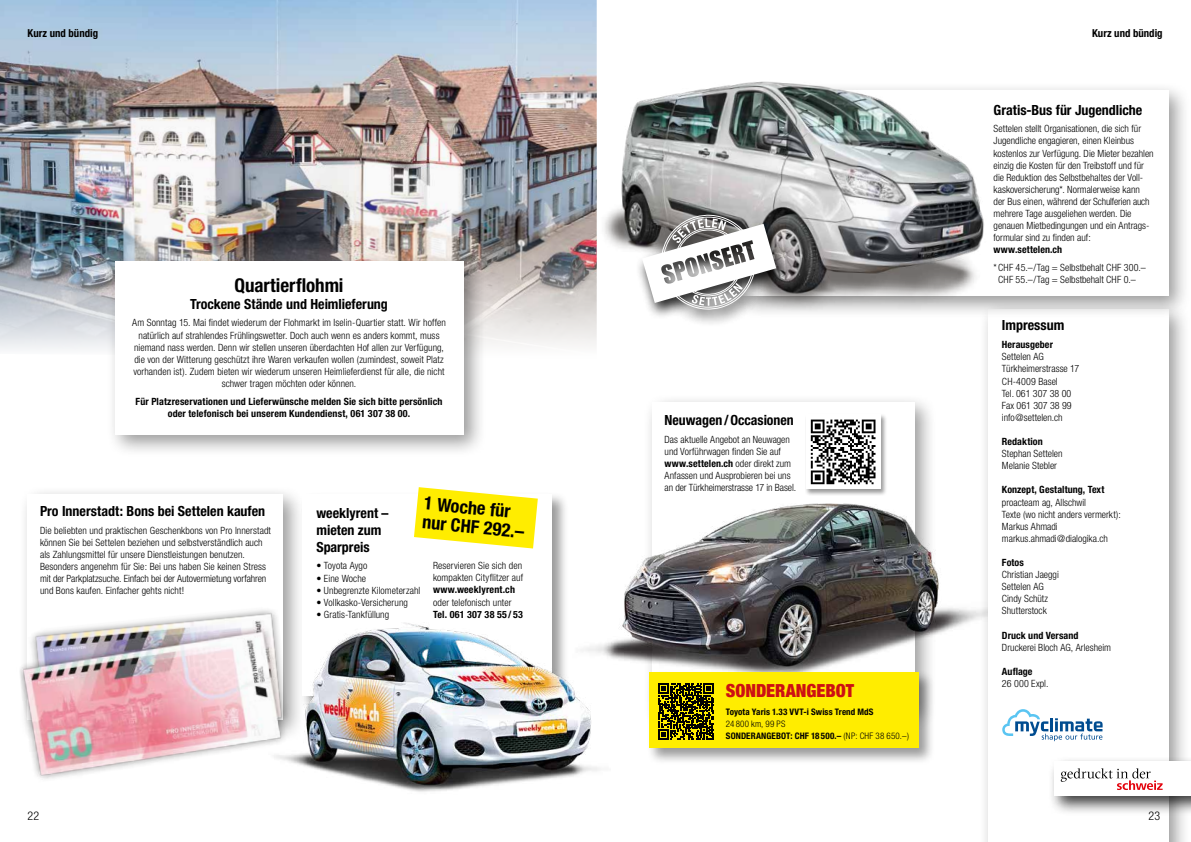
<style>
.page{position:relative;width:1191px;height:842px;background:#fff}
.page>*{position:absolute;margin:0;border:0;box-sizing:border-box;transform-origin:0 0}
.t1{font:700 condensed 19px "Helvetica Neue";letter-spacing:-.005em;color:#000}
.t2{font:700 condensed 18.4px/19.2px "Helvetica Neue";color:#000}
.t3{font:900 condensed 18px "Helvetica Neue";letter-spacing:-.005em;color:#cd1013}
.t4{font:700 condensed 14px/16.8px "Helvetica Neue";color:#000}
.t5{font:300 condensed 12px "Helvetica Neue";color:#000}
.t6{font:700 condensed 11px "Helvetica Neue";color:#000}
.t7{font:300 condensed 10px/12.1px "Helvetica Neue";letter-spacing:.005em;color:#000}
.t8{font:700 condensed 10px/12.1px "Helvetica Neue";letter-spacing:.015em;color:#000;text-align:center}
.t9{font:300 condensed 9px/12px "Helvetica Neue";letter-spacing:.02em;color:#000}
.t10{font:700 condensed 9px "Helvetica Neue";letter-spacing:.01em;color:#000}
.s1{font-weight:700}
</style>
<div class="page">
<div style="left:643px;top:394px;width:294px;height:338px;background:#000;opacity:.4"></div>
<div style="left:652px;top:403px;width:262px;height:306px;background:#fff"></div>
<img style="left:610px;top:428px;width:368px;height:270px">
<img style="left:0;top:0;width:597px;height:350px">
<div style="left:107px;top:252px;width:379px;height:205px;background:#000;opacity:.4"></div>
<div style="left:116px;top:261px;width:348px;height:174px;background:#fff"></div>
<div style="left:804px;top:413px;width:83px;height:83px;background:#000;opacity:.4"></div>
<svg style="left:806px;top:415px;width:74px;height:74px"></svg>
<svg style="left:811px;top:420px;width:64px;height:64px"></svg>
<div style="left:978px;top:301px;width:213px;height:541px;background:#000;opacity:.4"></div>
<div style="left:987px;top:310px;width:181px;height:532px;background:#fff"></div>
<div style="left:1048px;top:756px;width:143px;height:59px;background:#000;opacity:.76"></div>
<div style="left:1054px;top:762px;width:137px;height:34px;background:#fff"></div>
<svg style="left:1060px;top:768px;width:102px;height:22px"></svg>
<svg style="left:1002px;top:709px;width:100px;height:32px"></svg>
<div style="left:732px;top:82px;width:459px;height:237px;background:#000;opacity:.4"></div>
<div style="left:741px;top:91px;width:427px;height:205px;background:#fff"></div>
<img style="left:541px;top:20px;width:463px;height:299px">
<div style="left:635px;top:210px;width:154px;height:117px;background:#000;opacity:.86"></div>
<svg style="left:642px;top:215px;width:134px;height:95px"></svg>
<div style="left:647px;top:670px;width:288px;height:95px;background:#000;opacity:.4"></div>
<div style="left:649px;top:672px;width:269px;height:76px;background:#ffed00"></div>
<svg style="left:658px;top:683px;width:56px;height:56px"></svg>
<div style="left:18px;top:486px;width:287px;height:257px;background:#000;opacity:.4"></div>
<div style="left:27px;top:495px;width:256px;height:225px;background:#fff"></div>
<img style="left:18px;top:601px;width:281px;height:178px">
<div style="left:299px;top:492px;width:269px;height:220px;background:#000;opacity:.4"></div>
<div style="left:302px;top:495px;width:250px;height:201px;background:#fff"></div>
<svg style="left:414px;top:487px;width:124px;height:61px"></svg>
<img style="left:269px;top:622px;width:341px;height:170px">
<p class="t6" style="left:28px;top:26px;width:72px">Kurz und bündig</p>
<p class="t6" style="left:1092px;top:26px;width:72px">Kurz und bündig</p>
<h1 class="t1" style="left:234px;top:274px;width:110px">Quartierflohmi</h1>
<h3 class="t4" style="left:190px;top:295px;width:199px">Trockene Stände und Heimlieferung</h3>
<p class="t7" style="left:132px;top:317px;width:315px;text-align:center">Am Sonntag 15. Mai findet wiederum der Flohmarkt im Iselin-Quartier statt. Wir hoffen natürlich auf strahlendes Frühlingswetter. Doch auch wenn es anders kommt, muss niemand nass werden. Denn wir stellen unseren überdachten Hof allen zur Verfügung, die von der Witterung geschützt ihre Waren verkaufen wollen (zumindest, soweit Platz vorhanden ist). Zudem bieten wir wiederum unseren Heimlieferdienst für alle, die nicht schwer tragen möchten oder können.</p>
<p class="t8" style="left:136px;top:395px;width:308px">Für Platzreservationen und Lieferwünsche melden Sie sich bitte persönlich oder telefonisch bei unserem Kundendienst, 061 307 38 00.</p>
<h3 class="t4" style="left:40px;top:502px;width:227px">Pro Innerstadt: Bons bei Settelen kaufen</h3>
<p class="t7" style="left:40px;top:524px;width:232px">Die beliebten und praktischen Geschenkbons von Pro lnnerstadt können Sie bei Settelen beziehen und selbstverständlich auch als Zahlungsmittel für unsere Dienstleistungen benutzen.<br>Besonders angenehm für Sie: Bei uns haben Sie keinen Stress mit der Parkplatzsuche. Einfach bei der Autovermietung vorfahren und Bons kaufen. Einfacher gehts nicht!</p>
<h2 class="t2" style="left:425px;top:493px;width:104px;rotate:6deg">1 Woche für nur CHF 292.–</h2>
<h3 class="t4" style="left:316px;top:504px;width:74px">weeklyrent – mieten zum<br>Sparpreis</h3>
<p class="t7" style="left:316px;top:560px;width:52px">• Toyota Aygo</p>
<p class="t7" style="left:316px;top:572px;width:51px">• Eine Woche</p>
<p class="t7" style="left:316px;top:584px;width:105px">• Unbegrenzte Kilometerzahl</p>
<p class="t7" style="left:316px;top:596px;width:93px">• Vollkasko-Versicherung</p>
<p class="t7" style="left:316px;top:608px;width:74px">• Gratis-Tankfüllung</p>
<p class="t7" style="left:433px;top:559px;width:92px">Reservieren Sie sich den kompakten Cityflitzer auf</p>
<p class="t8" style="left:433px;top:584px;width:83px">www.weeklyrent.ch</p>
<p class="t7" style="left:433px;top:596px;width:80px">oder telefonisch unter</p>
<p class="t8" style="left:433px;top:608px;width:91px">Tel. 061 307 38 55 / 53</p>
<p class="t5" style="left:28px;top:809px;width:13px">22</p>
<h3 class="t4" style="left:664px;top:411px;width:131px">Neuwagen/Occasionen</h3>
<p class="t7" style="left:664px;top:433px;width:133px">Das aktuelle Angebot an Neuwagen und Vorführwagen finden Sie auf <span class="s1">www.settelen.ch</span> oder direkt zum Anfassen und Ausprobieren bei uns an der Türkheimerstrasse 17 in Basel.</p>
<h3 class="t3" style="left:726px;top:676px;width:130px">SONDERANGEBOT</h3>
<p class="t10" style="left:726px;top:706px;width:149px">Toyota Yaris 1.33 VVT-i Swiss Trend MdS</p>
<p class="t9" style="left:726px;top:717px;width:185px">24 800 km, 99 PS<br><span class="s1">SONDERANGEBOT: CHF 18 500.–</span> (NP: CHF 38 650.–)</p>
<h3 class="t4" style="left:993px;top:101px;width:150px">Gratis-Bus für Jugendliche</h3>
<p class="t7" style="left:993px;top:123px;width:162px">Settelen stellt Organisationen, die sich für Jugendliche engagieren, einen Kleinbus kostenlos zur Verfügung. Die Mieter bezahlen einzig die Kosten für den Treibstoff und für die Reduktion des Selbstbehaltes der Voll&shy;kaskoversicherung*. Normalerweise kann der Bus einen, während der Schulferien auch mehrere Tage ausgeliehen werden. Die genauen Mietbedingungen und ein Antrags&shy;formular sind zu finden auf:</p>
<p class="t8" style="left:993px;top:244px;width:70px">www.settelen.ch</p>
<p class="t7" style="left:993px;top:261px;width:154px;text-align:center">* CHF 45.–/Tag = Selbstbehalt CHF 300.–<br>CHF 55.–/Tag = Selbstbehalt CHF 0.–</p>
<h3 class="t4" style="left:1002px;top:316px;width:64px">Impressum</h3>
<p class="t8" style="left:1002px;top:338px;width:53px">Herausgeber</p>
<p class="t7" style="left:1002px;top:351px;width:79px">Settelen AG<br>Türkheimerstrasse 17<br>CH-4009 Basel<br>Tel. 061 307 38 00<br>Fax 061 307 38 99 info@settelen.ch</p>
<p class="t8" style="left:1002px;top:435px;width:42px">Redaktion</p>
<p class="t7" style="left:1002px;top:447px;width:62px">Stephan Settelen<br>Melanie Stebler</p>
<p class="t8" style="left:1002px;top:484px;width:104px">Konzept, Gestaltung, Text</p>
<p class="t7" style="left:1002px;top:496px;width:121px">proacteam ag, Allschwil<br>Texte (wo nicht anders vermerkt):<br>Markus Ahmadi markus.ahmadi@dialogika.ch</p>
<p class="t8" style="left:1002px;top:556px;width:24px">Fotos</p>
<p class="t7" style="left:1002px;top:568px;width:58px">Christian Jaeggi<br>Settelen AG<br>Cindy Schütz<br>Shutterstock</p>
<p class="t8" style="left:1002px;top:629px;width:78px">Druck und Versand</p>
<p class="t7" style="left:1002px;top:641px;width:111px">Druckerei Bloch AG, Arlesheim</p>
<p class="t8" style="left:1002px;top:665px;width:32px">Auflage</p>
<p class="t7" style="left:1002px;top:677px;width:48px">26 000 Expl.</p>
<p class="t5" style="left:1148px;top:809px;width:13px">23</p>
</div>
